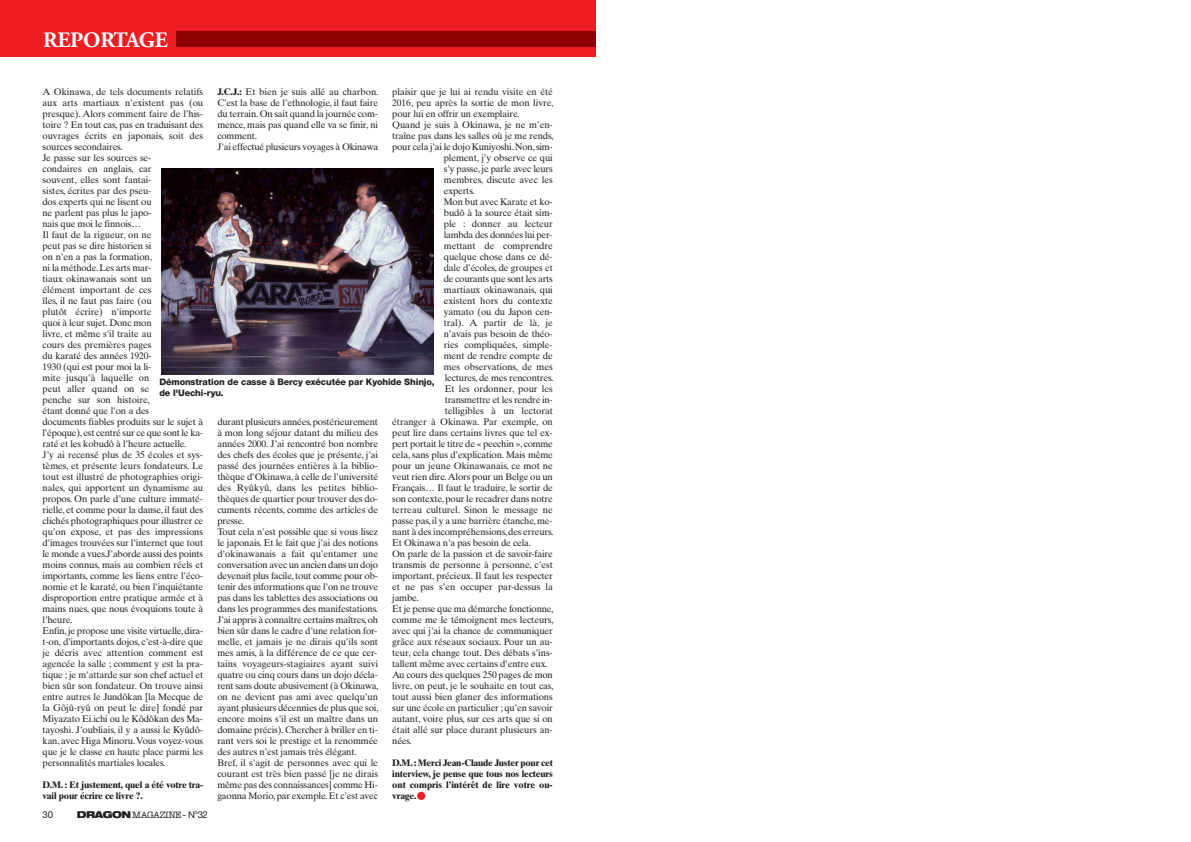
<style>
.page{position:relative;width:1191px;height:842px;background:#fff}
.page>*{position:absolute;margin:0;border:0;box-sizing:border-box;transform-origin:0 0}
.t1{font:700 22px "Adobe Garamond Pro";letter-spacing:-.01em;color:#fff}
.t2{font:9.5px/11px "Times Ten";letter-spacing:-.015em;color:#231f20}
.t3{font:700 9.5px/11px "Times Ten";letter-spacing:-.015em;color:#231f20}
.t4{font:9.5px "American Typewriter";letter-spacing:-.05em;color:#231f20}
.t5{font:9.5px "Helvetica Neue LT Std";color:#231f20}
.t6{font:800 9px/10.8px "Helvetica Neue LT Std";letter-spacing:-.015em;color:#231f20}
.s1{font-weight:700}
.s2{color:#ee1d23}
.s3{font-family:"Helvetica Neue LT Std";font-weight:900;font-stretch:expanded}
.s4{font-family:"Helvetica Neue LT Std"}
</style>
<div class="page">
<div style="left:0;top:0;width:595px;height:57px;background:#ee1d23"></div>
<div style="left:176px;top:32px;width:419px;height:15px;background:#8b0202"></div>
<img style="left:162px;top:169px;width:272px;height:205px">
<h1 class="t1" style="left:43px;top:32px;width:126px">REPORTAGE</h1>
<p class="t2" style="left:217px;top:88px;width:163px"><span class="s1">J.C.J.:</span> Et bien je suis allé au charbon.<br>C’est la base de l’ethnologie, il faut faire du terrain.On sait quand la journée com&shy;mence, mais pas quand elle va se finir, ni comment.<br>J’ai effectué plusieurs voyages à Okinawa</p>
<p class="t2" style="left:392px;top:88px;width:162px">plaisir que je lui ai rendu visite en été</p>
<p class="t2" style="left:392px;top:99px;width:163px">2016, peu après la sortie de mon livre,</p>
<p class="t2" style="left:392px;top:110px;width:129px">pour lui en offrir un exemplaire.</p>
<p class="t2" style="left:392px;top:121px;width:162px">Quand je suis à Okinawa, je ne m’en-</p>
<p class="t2" style="left:392px;top:132px;width:163px">traîne pas dans les salles où je me rends,</p>
<p class="t2" style="left:392px;top:143px;width:162px">pour cela j’ai le dojo Kuniyoshi.Non,sim-</p>
<p class="t2" style="left:444px;top:154px;width:111px">plement, j’y observe ce qui</p>
<p class="t2" style="left:444px;top:165px;width:111px">s’y passe, je parle avec leurs</p>
<p class="t2" style="left:444px;top:176px;width:111px">membres, discute avec les</p>
<p class="t2" style="left:444px;top:187px;width:32px">experts.</p>
<p class="t2" style="left:444px;top:198px;width:110px">Mon but avec Karate et ko-</p>
<p class="t2" style="left:444px;top:209px;width:110px">budô à la source était sim-</p>
<p class="t2" style="left:444px;top:220px;width:111px">ple : donner au lecteur</p>
<p class="t2" style="left:444px;top:231px;width:110px">lambda des données lui per-</p>
<p class="t2" style="left:444px;top:242px;width:111px">mettant de comprendre</p>
<p class="t2" style="left:444px;top:253px;width:110px">quelque chose dans ce dé-</p>
<p class="t2" style="left:444px;top:264px;width:111px">dale d’écoles, de groupes et</p>
<p class="t2" style="left:444px;top:275px;width:111px">de courants que sont les arts</p>
<p class="t2" style="left:444px;top:286px;width:111px">martiaux okinawanais, qui</p>
<p class="t2" style="left:444px;top:297px;width:111px">existent hors du contexte</p>
<p class="t2" style="left:444px;top:308px;width:110px">yamato (ou du Japon cen-</p>
<p class="t2" style="left:444px;top:319px;width:111px">tral). A partir de là, je</p>
<p class="t2" style="left:444px;top:330px;width:110px">n’avais pas besoin de théo-</p>
<p class="t2" style="left:444px;top:341px;width:110px">ries compliquées, simple-</p>
<p class="t2" style="left:444px;top:352px;width:111px">ment de rendre compte de</p>
<p class="t2" style="left:444px;top:363px;width:111px">mes observations, de mes</p>
<p class="t2" style="left:445px;top:374px;width:110px">lectures, de mes rencontres.</p>
<p class="t2" style="left:445px;top:385px;width:110px">Et les ordonner, pour les</p>
<p class="t2" style="left:445px;top:396px;width:109px">transmettre et les rendre in-</p>
<p class="t2" style="left:445px;top:407px;width:110px">telligibles à un lectorat</p>
<p class="t2" style="left:392px;top:418px;width:162px">étranger à Okinawa. Par exemple, on</p>
<p class="t2" style="left:392px;top:429px;width:162px">peut lire dans certains livres que tel ex-</p>
<p class="t2" style="left:392px;top:440px;width:162px">pert portait le titre de « peechin », comme</p>
<p class="t2" style="left:392px;top:451px;width:162px">cela, sans plus d’explication. Mais même</p>
<p class="t2" style="left:392px;top:462px;width:162px">pour un jeune Okinawanais, ce mot ne</p>
<p class="t2" style="left:392px;top:473px;width:162px">veut rien dire.Alors pour un Belge ou un</p>
<p class="t2" style="left:392px;top:484px;width:162px">Français… Il faut le traduire, le sortir de</p>
<p class="t2" style="left:392px;top:495px;width:162px">son contexte,pour le recadrer dans notre</p>
<p class="t2" style="left:392px;top:506px;width:162px">terreau culturel. Sinon le message ne</p>
<p class="t2" style="left:392px;top:517px;width:162px">passe pas,il y a une barrière étanche,me-</p>
<p class="t2" style="left:392px;top:528px;width:163px">nant à des incompréhensions,des erreurs.</p>
<p class="t2" style="left:392px;top:539px;width:141px">Et Okinawa n’a pas besoin de cela.</p>
<p class="t2" style="left:392px;top:550px;width:162px">On parle de la passion et de savoir-faire</p>
<p class="t2" style="left:392px;top:561px;width:162px">transmis de personne à personne, c’est</p>
<p class="t2" style="left:392px;top:572px;width:162px">important, précieux. Il faut les respecter</p>
<p class="t2" style="left:392px;top:583px;width:162px">et ne pas s’en occuper par-dessus la</p>
<p class="t2" style="left:392px;top:594px;width:28px">jambe.</p>
<p class="t2" style="left:392px;top:605px;width:163px">Et je pense que ma démarche fonctionne,</p>
<p class="t2" style="left:392px;top:616px;width:163px">comme me le témoignent mes lecteurs,</p>
<p class="t2" style="left:392px;top:627px;width:162px">avec qui j’ai la chance de communiquer</p>
<p class="t2" style="left:392px;top:638px;width:162px">grâce aux réseaux sociaux. Pour un au-</p>
<p class="t2" style="left:392px;top:649px;width:162px">teur, cela change tout. Des débats s’ins-</p>
<p class="t2" style="left:392px;top:660px;width:157px">tallent même avec certains d’entre eux.</p>
<p class="t2" style="left:392px;top:671px;width:162px">Au cours des quelques 250 pages de mon</p>
<p class="t2" style="left:392px;top:682px;width:163px">livre, on peut, je le souhaite en tout cas,</p>
<p class="t2" style="left:392px;top:693px;width:162px">tout aussi bien glaner des informations</p>
<p class="t2" style="left:392px;top:704px;width:162px">sur une école en particulier ;qu’en savoir</p>
<p class="t2" style="left:392px;top:715px;width:162px">autant, voire plus, sur ces arts que si on</p>
<p class="t2" style="left:392px;top:726px;width:162px">était allé sur place durant plusieurs an-</p>
<p class="t2" style="left:392px;top:737px;width:21px">nées.</p>
<p class="t3" style="left:392px;top:759px;width:162px;text-align:justify">D.M. : Merci Jean-Claude Juster pour cet interview, je pense que tous nos lecteurs ont compris l’intérêt de lire votre ou&shy;vrage.<span class="s2">●</span></p>
<p class="t2" style="left:43px;top:88px;width:162px">A Okinawa, de tels documents relatifs aux arts martiaux n’existent pas (ou presque). Alors comment faire de l’his&shy;toire ? En tout cas, pas en traduisant des ouvrages écrits en japonais, soit des sources secondaires.<br>Je passe sur les sources se-<br>condaires en anglais, car<br>souvent, elles sont fantai-<br>sistes, écrites par des pseu-<br>dos experts qui ne lisent ou<br>ne parlent pas plus le japo-<br>nais que moi le finnois…<br>Il faut de la rigueur, on ne<br>peut pas se dire historien si<br>on n’en a pas la formation,<br>ni la méthode.Les arts mar-<br>tiaux okinawanais sont un<br>élément important de ces<br>îles, il ne faut pas faire (ou<br>plutôt écrire) n’importe<br>quoi à leur sujet. Donc mon<br>livre, et même s’il traite au<br>cours des premières pages<br>du karaté des années 1920-<br>1930 (qui est pour moi la li-<br>mite jusqu’à laquelle on<br>peut aller quand on se<br>penche sur son histoire,<br>étant donné que l’on a des<br>documents fiables produits sur le sujet à l’époque),est centré sur ce que sont le ka&shy;raté et les kobudô à l’heure actuelle.<br>J’y ai recensé plus de 35 écoles et sys&shy;tèmes, et présente leurs fondateurs. Le tout est illustré de photographies origi&shy;nales, qui apportent un dynamisme au propos. On parle d’une culture immaté&shy;rielle, et comme pour la danse, il faut des clichés photographiques pour illustrer ce qu’on expose, et pas des impressions d’images trouvées sur l’internet que tout le monde a vues.J’aborde aussi des points moins connus, mais au combien réels et importants, comme les liens entre l’éco&shy;nomie et le karaté, ou bien l’inquiétante disproportion entre pratique armée et à mains nues, que nous évoquions toute à l’heure.<br>Enfin,je propose une visite virtuelle,dira&shy;t-on, d’importants dojos, c’est-à-dire que je décris avec attention comment est agencée la salle ; comment y est la pra&shy;tique ; je m’attarde sur son chef actuel et bien sûr son fondateur. On trouve ainsi entre autres le Jundôkan [la Mecque de la Gôjû-ryû on peut le dire] fondé par Miyazato Ei.ichi ou le Kôdôkan des Ma&shy;tayoshi. J’oubliais, il y a aussi le Kyûdô&shy;kan, avec Higa Minoru.Vous voyez-vous que je le classe en haute place parmi les personnalités martiales locales.</p>
<p class="t3" style="left:43px;top:781px;width:162px">D.M. : Et justement, quel a été votre tra&shy;vail pour écrire ce livre ?.</p>
<p class="t6" style="left:159px;top:377px;width:277px">Démonstration de casse à Bercy exécutée par Kyohide Shinjo, de l'Uechi-ryu.</p>
<p class="t2" style="left:217px;top:418px;width:163px">durant plusieurs années,postérieurement à mon long séjour datant du milieu des années 2000. J’ai rencontré bon nombre des chefs des écoles que je présente, j’ai passé des journées entières à la biblio&shy;thèque d’Okinawa, à celle de l’université des Ryûkyû, dans les petites biblio&shy;thèques de quartier pour trouver des do&shy;cuments récents, comme des articles de presse.<br>Tout cela n’est possible que si vous lisez le japonais. Et le fait que j’ai des notions d’okinawanais a fait qu’entamer une conversation avec un ancien dans un dojo devenait plus facile,tout comme pour ob&shy;tenir des informations que l’on ne trouve pas dans les tablettes des associations ou dans les programmes des manifestations.<br>J’ai appris à connaître certains maîtres,oh bien sûr dans le cadre d’une relation for&shy;melle, et jamais je ne dirais qu’ils sont mes amis, à la différence de ce que cer&shy;tains voyageurs-stagiaires ayant suivi quatre ou cinq cours dans un dojo décla&shy;rent sans doute abusivement (à Okinawa, on ne devient pas ami avec quelqu’un ayant plusieurs décennies de plus que soi, encore moins s’il est un maître dans un domaine précis). Chercher à briller en ti&shy;rant vers soi le prestige et la renommée des autres n’est jamais très élégant.<br>Bref, il s’agit de personnes avec qui le courant est très bien passé [je ne dirais même pas des connaissances] comme Hi&shy;gaonna Morio,par exemple.Et c’est avec</p>
<p class="t5" style="left:43px;top:812px;width:12px">30</p>
<p class="t4" style="left:77px;top:810px;width:132px"><span class="s3">DRAGON</span> MAGAZINE <span class="s4">- N°32</span></p>
</div>
